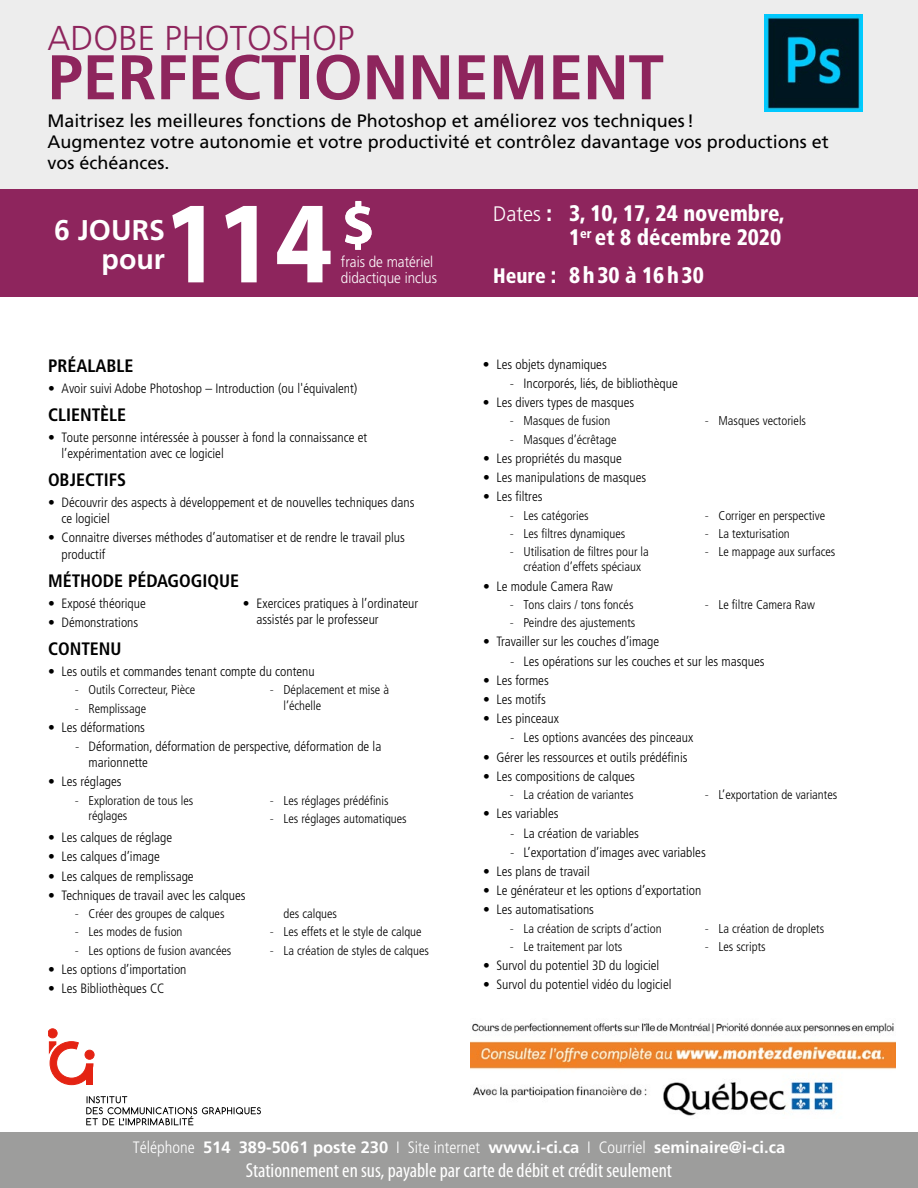
<style>
.page{position:relative;width:918px;height:1188px;background:#fff}
.page>*{position:absolute;margin:0;border:0;box-sizing:border-box;transform-origin:0 0}
.t1{font:700 117.6px "Myriad Pro";color:#fff;scale:.89 1}
.t2{font:700 63px "Frutiger";color:#8e255d}
.t3{font:700 59.4px "Myriad Pro";color:#fff}
.t4{font:300 34.5px "Frutiger";color:#8e255d}
.t5{font:700 28.5px "Frutiger";color:#fff}
.t6{font:900 condensed 22.5px/24px "Frutiger";color:#fff;text-align:right;scale:.95 1}
.t7{font:900 condensed 22.5px "Frutiger";letter-spacing:.125em;color:#fff;scale:.95 1}
.t8{font:condensed 20.25px "Myriad Pro";color:#fff}
.t9{font:18px/21px "Frutiger";color:#000}
.t10{font:700 condensed 18px "Frutiger";color:#000}
.t11{font:700 16.5px "Frutiger";color:#fff}
.t12{font:300 15.15px "Frutiger";color:#fff;scale:.89 1}
.t13{font:300 condensed 13.5px/16.2px "Frutiger";color:#000}
.t14{font:300 condensed 12.75px/15.3px "Frutiger";color:#000}
.s1{font-family:"Myriad Pro";font-style:italic;font-stretch:normal}
.s2{font-weight:300;font-stretch:normal;font-size:21px}
.s3{font-size:21px}
.s4{font-weight:300;font-stretch:condensed}
</style>
<div class="page">
<img style="left:470px;top:1023px;width:426px;height:93px">
<div style="left:0;top:1132px;width:918px;height:56px;background:#9d9d9c"></div>
<div style="left:85px;top:1050px;width:9px;height:9px;border:1px solid #e42313;border-radius:50%"></div>
<div style="left:48px;top:1029px;width:9px;height:9px;background:#e42313;border-radius:50%"></div>
<div style="left:48px;top:1029px;width:9px;height:9px;border:1px solid #e42313;border-radius:50%"></div>
<svg style="left:49px;top:1042px;width:44px;height:43px"></svg>
<div style="left:87px;top:1064px;width:6px;height:21px;background:#e42313"></div>
<svg style="left:86px;top:1096px;width:175px;height:29px"></svg>
<div style="left:0;top:0;width:918px;height:192px;background:#ededed"></div>
<div style="left:0;top:189px;width:918px;height:108px;background:#8e255d"></div>
<img style="left:765px;top:14px;width:97px;height:98px">
<h3 class="t4" style="left:48px;top:18px;width:308px">ADOBE PHOTOSHOP</h3>
<h2 class="t2" style="left:48px;top:40px;width:618px">PERFECTIONNEMENT</h2>
<h3 class="t9" style="left:48px;top:110px;width:783px">Maitrisez les meilleures fonctions de Photoshop et améliorez vos techniques!<br>Augmentez votre autonomie et votre productivité et contrôlez davantage vos productions et vos échéances.</h3>
<h3 class="t3" style="left:342px;top:191px;width:35px">$</h3>
<h1 class="t1" style="left:163px;top:177px;width:192px">114</h1>
<h3 class="t5" style="left:54px;top:214px;width:112px">6 JOURS</h3>
<h3 class="t5" style="left:102px;top:242px;width:65px">pour</h3>
<p class="t12" style="left:341px;top:253px;width:105px">frais de matériel</p>
<p class="t12" style="left:341px;top:269px;width:109px">didactique inclus</p>
<h3 class="t10" style="left:48px;top:355px;width:87px">PRÉALABLE</h3>
<p class="t13" style="left:48px;top:380px;width:311px">• Avoir suivi Adobe Photoshop – Introduction (ou l'équivalent)</p>
<h3 class="t10" style="left:48px;top:404px;width:80px">CLIENTÈLE</h3>
<p class="t13" style="left:62px;top:429px;width:307px;text-indent:-14px">• Toute personne intéressée à pousser à fond la connaissance et l’expérimentation avec ce logiciel</p>
<h3 class="t10" style="left:48px;top:469px;width:80px">OBJECTIFS</h3>
<p class="t13" style="left:62px;top:494px;width:355px;text-indent:-14px">• Découvrir des aspects à développement et de nouvelles techniques dans ce logiciel</p>
<p class="t13" style="left:62px;top:530px;width:345px;text-indent:-14px">• Connaitre diverses méthodes d’automatiser et de rendre le travail plus productif</p>
<h3 class="t10" style="left:48px;top:570px;width:193px">MÉTHODE PÉDAGOGIQUE</h3>
<p class="t13" style="left:48px;top:595px;width:99px">• Exposé théorique</p>
<p class="t13" style="left:48px;top:614px;width:92px">• Démonstrations</p>
<p class="t13" style="left:256px;top:595px;width:163px;text-indent:-14px">• Exercices pratiques à l’ordinateur assistés par le professeur</p>
<h3 class="t10" style="left:48px;top:638px;width:75px">CONTENU</h3>
<p class="t13" style="left:48px;top:663px;width:268px">• Les outils et commandes tenant compte du contenu</p>
<p class="t14" style="left:75px;top:682px;width:122px"><span class="s1">-</span> Outils Correcteur, Pièce</p>
<p class="t14" style="left:75px;top:701px;width:73px"><span class="s1">-</span> Remplissage</p>
<p class="t14" style="left:284px;top:682px;width:107px;text-indent:-14px"><span class="s1">-</span> Déplacement et mise à l’échelle</p>
<p class="t13" style="left:48px;top:719px;width:99px">• Les déformations</p>
<p class="t13" style="left:88px;top:738px;width:294px;text-indent:-14px"><span class="s1">-</span> Déformation, déformation de perspective, déformation de la marionnette</p>
<p class="t13" style="left:48px;top:774px;width:75px">• Les réglages</p>
<p class="t14" style="left:89px;top:793px;width:106px;text-indent:-14px"><span class="s1">-</span> Exploration de tous les réglages</p>
<p class="t14" style="left:270px;top:793px;width:120px"><span class="s1">-</span> Les réglages prédéfinis</p>
<p class="t14" style="left:270px;top:811px;width:138px"><span class="s1">-</span> Les réglages automatiques</p>
<p class="t13" style="left:48px;top:830px;width:126px">• Les calques de réglage</p>
<p class="t13" style="left:48px;top:849px;width:113px">• Les calques d’image</p>
<p class="t13" style="left:48px;top:868px;width:147px">• Les calques de remplissage</p>
<p class="t13" style="left:48px;top:887px;width:199px">• Techniques de travail avec les calques</p>
<p class="t14" style="left:75px;top:906px;width:151px"><span class="s1">-</span> Créer des groupes de calques</p>
<p class="t14" style="left:75px;top:924px;width:109px"><span class="s1">-</span> Les modes de fusion</p>
<p class="t14" style="left:75px;top:943px;width:158px"><span class="s1">-</span> Les options de fusion avancées</p>
<p class="t13" style="left:48px;top:961px;width:140px">• Les options d’importation</p>
<p class="t13" style="left:48px;top:980px;width:118px">• Les Bibliothèques CC</p>
<p class="t14" style="left:284px;top:906px;width:55px">des calques</p>
<p class="t14" style="left:270px;top:924px;width:153px"><span class="s1">-</span> Les effets et le style de calque</p>
<p class="t14" style="left:270px;top:943px;width:161px"><span class="s1">-</span> La création de styles de calques</p>
<h3 class="t6" style="left:493px;top:201px;width:308px"><span class="s2">Dates</span> : 3, 10, 17, 24 novembre,<br>1<sup>er</sup> et 8 décembre 2020</h3>
<h3 class="t7" style="left:493px;top:262px;width:223px"><span class="s3">Heure</span> : 8h30 à 16h30</h3>
<p class="t13" style="left:483px;top:356px;width:125px">• Les objets dynamiques</p>
<p class="t13" style="left:510px;top:375px;width:169px"><span class="s1">-</span> Incorporés, liés, de bibliothèque</p>
<p class="t13" style="left:483px;top:395px;width:153px">• Les divers types de masques</p>
<p class="t14" style="left:510px;top:414px;width:102px"><span class="s1">-</span> Masques de fusion</p>
<p class="t14" style="left:510px;top:432px;width:108px"><span class="s1">-</span> Masques d’écrêtage</p>
<p class="t13" style="left:483px;top:450px;width:140px">• Les propriétés du masque</p>
<p class="t13" style="left:483px;top:470px;width:165px">• Les manipulations de masques</p>
<p class="t13" style="left:483px;top:489px;width:61px">• Les filtres</p>
<p class="t14" style="left:510px;top:508px;width:80px"><span class="s1">-</span> Les catégories</p>
<p class="t14" style="left:510px;top:526px;width:117px"><span class="s1">-</span> Les filtres dynamiques</p>
<p class="t14" style="left:510px;top:544px;width:140px;text-align:center"><span class="s1">-</span> Utilisation de filtres pour la création d’effets spéciaux</p>
<p class="t13" style="left:483px;top:578px;width:132px">• Le module Camera Raw</p>
<p class="t14" style="left:510px;top:597px;width:125px"><span class="s1">-</span> Tons clairs / tons foncés</p>
<p class="t14" style="left:510px;top:615px;width:127px"><span class="s1">-</span> Peindre des ajustements</p>
<p class="t14" style="left:705px;top:414px;width:103px"><span class="s1">-</span> Masques vectoriels</p>
<p class="t14" style="left:705px;top:508px;width:122px"><span class="s1">-</span> Corriger en perspective</p>
<p class="t14" style="left:705px;top:526px;width:86px"><span class="s1">-</span> La texturisation</p>
<p class="t14" style="left:705px;top:544px;width:132px"><span class="s1">-</span> Le mappage aux surfaces</p>
<p class="t14" style="left:705px;top:597px;width:112px"><span class="s1">-</span> Le filtre Camera Raw</p>
<p class="t13" style="left:483px;top:634px;width:178px">• Travailler sur les couches d’image</p>
<p class="t13" style="left:510px;top:653px;width:256px"><span class="s1">-</span> Les opérations sur les couches et sur les masques</p>
<p class="t13" style="left:483px;top:672px;width:67px">• Les formes</p>
<p class="t13" style="left:483px;top:692px;width:64px">• Les motifs</p>
<p class="t13" style="left:483px;top:711px;width:77px">• Les pinceaux</p>
<p class="t13" style="left:510px;top:730px;width:185px"><span class="s1">-</span> Les options avancées des pinceaux</p>
<p class="t13" style="left:483px;top:749px;width:206px">• Gérer les ressources et outils prédéfinis</p>
<p class="t13" style="left:483px;top:768px;width:154px">• Les compositions de calques</p>
<p class="t14" style="left:510px;top:787px;width:125px"><span class="s1">-</span> La création de variantes</p>
<p class="t14" style="left:705px;top:787px;width:134px"><span class="s1">-</span> L’exportation de variantes</p>
<p class="t13" style="left:483px;top:806px;width:77px">• Les variables</p>
<p class="t13" style="left:510px;top:825px;width:131px"><span class="s1">-</span> La création de variables</p>
<p class="t13" style="left:510px;top:844px;width:197px"><span class="s1">-</span> L’exportation d’images avec variables</p>
<p class="t13" style="left:483px;top:863px;width:108px">• Les plans de travail</p>
<p class="t13" style="left:483px;top:883px;width:220px">• Le générateur et les options d’exportation</p>
<p class="t13" style="left:483px;top:902px;width:113px">• Les automatisations</p>
<p class="t14" style="left:510px;top:921px;width:153px"><span class="s1">-</span> La création de scripts d’action</p>
<p class="t14" style="left:510px;top:939px;width:114px"><span class="s1">-</span> Le traitement par lots</p>
<p class="t14" style="left:705px;top:921px;width:121px"><span class="s1">-</span> La création de droplets</p>
<p class="t14" style="left:705px;top:939px;width:62px"><span class="s1">-</span> Les scripts</p>
<p class="t13" style="left:483px;top:958px;width:178px">• Survol du potentiel 3D du logiciel</p>
<p class="t13" style="left:483px;top:977px;width:190px">• Survol du potentiel vidéo du logiciel</p>
<p class="t11" style="left:133px;top:1137px;width:654px"><span class="s4">Téléphone</span> 514 389-5061 poste 230 <span class="s4">I Site internet</span> www.i-ci.ca <span class="s4">I Courriel</span> seminaire@i-ci.ca</p>
<h3 class="t8" style="left:246px;top:1160px;width:428px">Stationnement en sus, payable par carte de débit et crédit seulement</h3>
</div>
